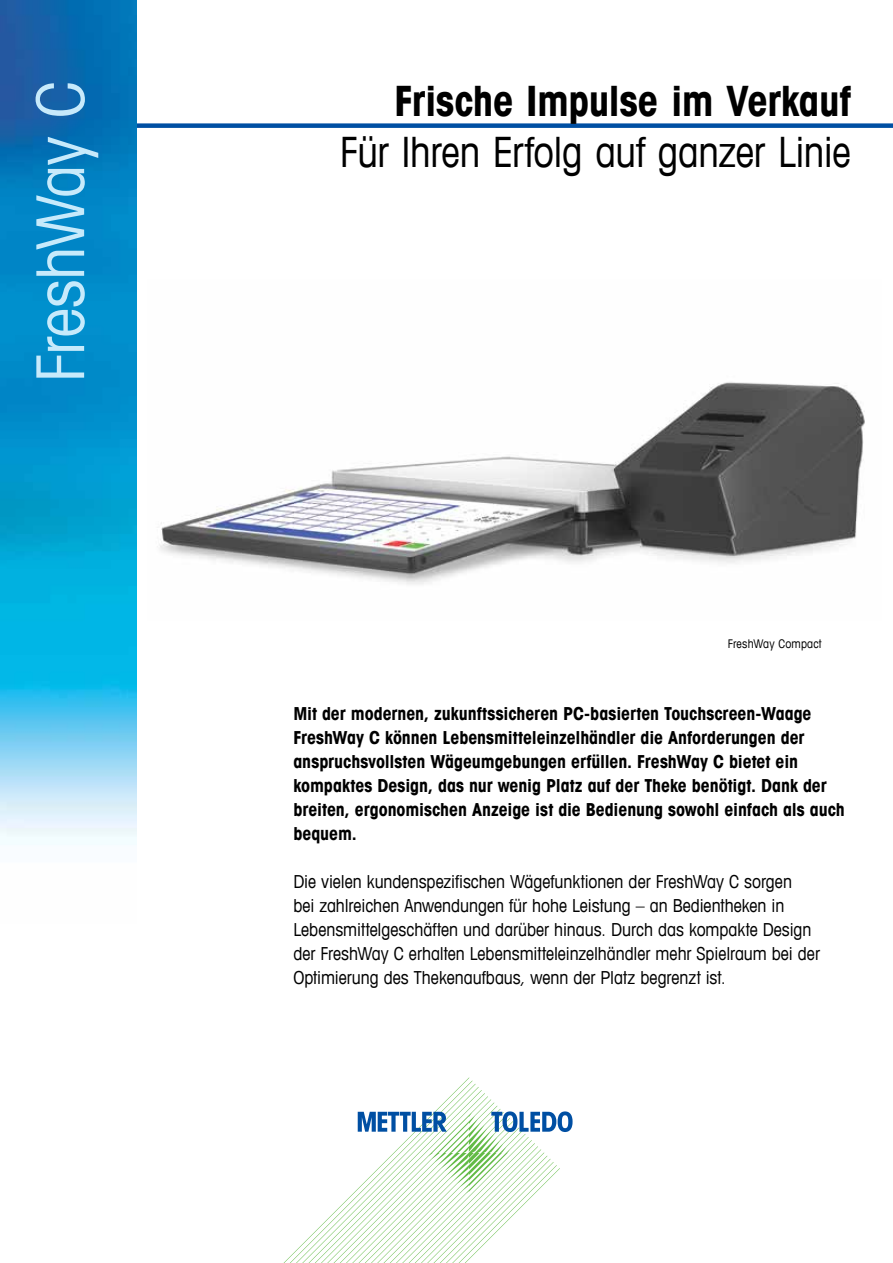
<style>
.page{position:relative;width:893px;height:1263px;background:#fff}
.page>*{position:absolute;margin:0;border:0;box-sizing:border-box;transform-origin:0 0}
.t1{font:condensed 66px "Avant Garde Com";letter-spacing:-.015em;color:#c7eafb}
.t2{font:condensed 42px "Avant Garde Com";letter-spacing:-.01em;color:#000}
.t3{font:700 condensed 42px "Avant Garde Com";letter-spacing:-.01em;color:#000}
.t4{font:700 condensed 18px/24px "Avant Garde Com";letter-spacing:-.005em;color:#000}
.t5{font:condensed 18px/24px "Avant Garde Com";color:#000}
.t6{font:condensed 12px "Avant Garde Com";letter-spacing:.015em;color:#000}
</style>
<div class="page">
<div style="left:111px;top:123px;width:782px;height:5px;background:#004fa3"></div>
<img style="left:0;top:0;width:136px;height:845px">
<svg style="left:283px;top:1077px;width:290px;height:186px"></svg>
<img style="left:159px;top:382px;width:706px;height:202px">
<h1 class="t1" style="left:20px;top:382px;width:303px;rotate:-90deg">FreshWay C</h1>
<h2 class="t3" style="left:395px;top:74px;width:458px">Frische Impulse im Verkauf</h2>
<h2 class="t2" style="left:340px;top:126px;width:512px">Für Ihren Erfolg auf ganzer Linie</h2>
<p class="t6" style="left:728px;top:636px;width:95px">FreshWay Compact</p>
<p class="t4" style="left:293px;top:701px;width:553px">Mit der modernen, zukunftssicheren PC-basierten Touchscreen-Waage FreshWay C können Lebensmitteleinzelhändler die Anforderungen der anspruchsvollsten Wägeumgebungen erfüllen. FreshWay C bietet ein kompaktes Design, das nur wenig Platz auf der Theke benötigt. Dank der breiten, ergonomischen Anzeige ist die Bedienung sowohl einfach als auch bequem.</p>
<p class="t5" style="left:293px;top:869px;width:528px">Die vielen kundenspezifischen Wägefunktionen der FreshWay C sorgen<br>bei zahlreichen Anwendungen für hohe Leistung – an Bedientheken in Lebensmittelgeschäften und darüber hinaus. Durch das kompakte Design der FreshWay C erhalten Lebensmitteleinzelhändler mehr Spielraum bei der Optimierung des Thekenaufbaus, wenn der Platz begrenzt ist.</p>
</div>
